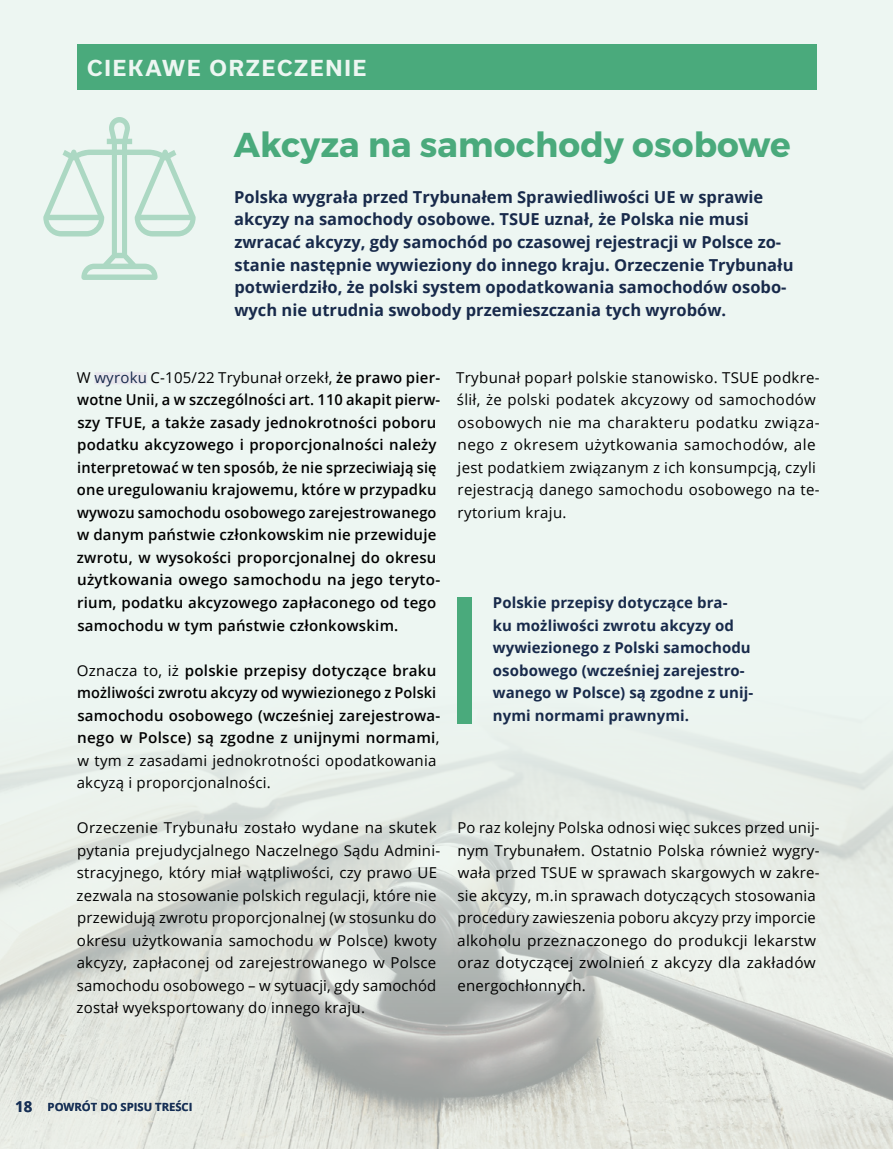
<style>
.page{position:relative;width:893px;height:1149px;background:#fff}
.page>*{position:absolute;margin:0;border:0;box-sizing:border-box;transform-origin:0 0}
.t1{font:34.5px "Trueno Bd";letter-spacing:.005em;color:#4aaa7c}
.t2{font:700 21px "Usual";letter-spacing:.09em;color:#fff}
.t3{font:700 16.5px/22.5px "Open Sans";color:#182a4b}
.t4{font:15px/22.5px "Open Sans";letter-spacing:.015em;color:#000}
.t5{font:600 15px/22.5px "Open Sans";letter-spacing:.015em;color:#000}
.t6{font:700 15px/22.5px "Open Sans";letter-spacing:.005em;color:#182a4b}
.t7{font:700 11.25px "Open Sans";color:#152e55}
.s1{font-weight:400}
.s2{font-weight:400;color:#182a4b}
.s3{font-size:15px}
</style>
<div class="page">
<div style="left:0;top:0;width:893px;height:675px;background:#edf6f2"></div>
<img style="left:0;top:675px;width:893px;height:473px">
<div style="left:94px;top:372px;width:53px;height:12px;background:#e8e7ed"></div>
<div style="left:458px;top:596px;width:14px;height:127px;background:#4aaa7c"></div>
<h2 class="t2" style="left:87px;top:56px;width:281px">CIEKAWE ORZECZENIE</h2>
<h1 class="t1" style="left:234px;top:123px;width:558px">Akcyza na samochody osobowe</h1>
<p class="t3" style="left:234px;top:185px;width:561px">Polska wygrała przed Trybunałem Sprawiedliwości UE w sprawie akcyzy na samochody osobowe. TSUE uznał, że Polska nie musi zwracać akcyzy, gdy samochód po czasowej rejestracji w Polsce zo&shy;stanie następnie wywieziony do innego kraju. Orzeczenie Trybunału potwierdziło, że polski system opodatkowania samochodów osobo&shy;wych nie utrudnia swobody przemieszczania tych wyrobów.</p>
<p class="t5" style="left:77px;top:365px;width:365px"><span class="s1">W</span> <span class="s2">wyroku</span> <span class="s1">C-105/22 Trybunał orzekł,</span> że prawo pier&shy;wotne Unii, a w szczególności art. 110 akapit pierw&shy;szy TFUE, a także zasady jednokrotności poboru podatku akcyzowego i proporcjonalności należy interpretować w ten sposób, że nie sprzeciwiają się one uregulowaniu krajowemu, które w przypadku wywozu samochodu osobowego zarejestrowanego w danym państwie członkowskim nie przewiduje zwrotu, w wysokości proporcjonalnej do okresu użytkowania owego samochodu na jego teryto&shy;rium, podatku akcyzowego zapłaconego od tego samochodu w tym państwie członkowskim.</p>
<p class="t5" style="left:77px;top:658px;width:365px"><span class="s1">Oznacza to, iż</span> polskie przepisy dotyczące braku możliwości zwrotu akcyzy od wywiezionego z Polski samochodu osobowego (wcześniej zarejestrowa&shy;nego w Polsce) są zgodne z unijnymi normami<span class="s1">, w tym z zasadami jednokrotności opodatkowania akcyzą i proporcjonalności.</span></p>
<p class="t4" style="left:77px;top:815px;width:365px">Orzeczenie Trybunału zostało wydane na skutek pytania prejudycjalnego Naczelnego Sądu Admini&shy;stracyjnego, który miał wątpliwości, czy prawo UE zezwala na stosowanie polskich regulacji, które nie przewidują zwrotu proporcjonalnej (w stosunku do okresu użytkowania samochodu w Polsce) kwoty akcyzy, zapłaconej od zarejestrowanego w Polsce samochodu osobowego – w sytuacji, gdy samochód został wyeksportowany do innego kraju.</p>
<p class="t4" style="left:456px;top:365px;width:365px">Trybunał poparł polskie stanowisko. TSUE podkre&shy;ślił, że polski podatek akcyzowy od samochodów osobowych nie ma charakteru podatku związa&shy;nego z okresem użytkowania samochodów, ale jest podatkiem związanym z ich konsumpcją, czyli rejestracją danego samochodu osobowego na te&shy;rytorium kraju.</p>
<p class="t6" style="left:493px;top:590px;width:262px">Polskie przepisy dotyczące bra-<br>ku możliwości zwrotu akcyzy od wywiezionego z Polski samochodu osobowego (wcześniej zarejestro&shy;wanego w Polsce) są zgodne z unij&shy;nymi normami prawnymi.</p>
<p class="t4" style="left:457px;top:815px;width:364px">Po raz kolejny Polska odnosi więc sukces przed unij&shy;nym Trybunałem. Ostatnio Polska również wygry&shy;wała przed TSUE w sprawach skargowych w zakre&shy;sie akcyzy, m.in sprawach dotyczących stosowania procedury zawieszenia poboru akcyzy przy imporcie alkoholu przeznaczonego do produkcji lekarstw oraz dotyczącej zwolnień z akcyzy dla zakładów energochłonnych.</p>
<p class="t7" style="left:15px;top:1098px;width:179px"><span class="s3">18</span> POWRÓT DO SPISU TREŚCI</p>
</div>
